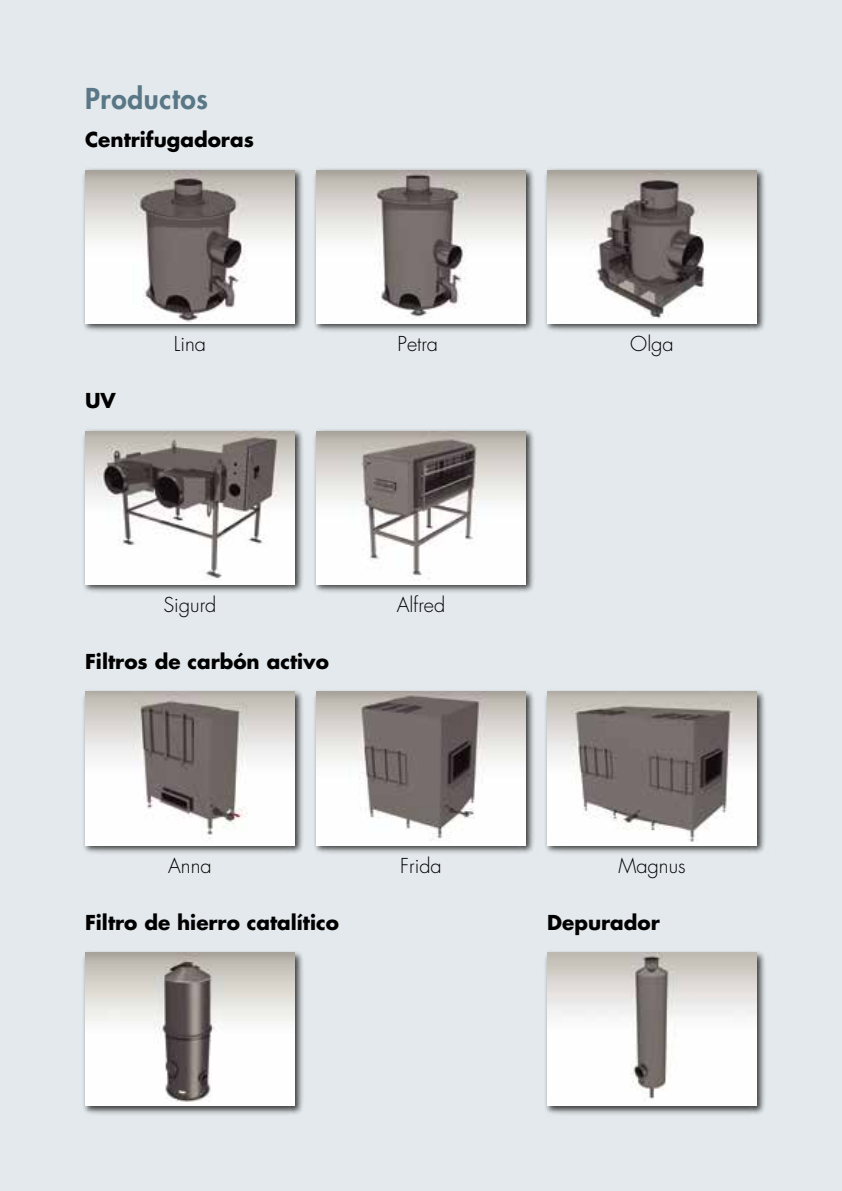
<style>
.page{position:relative;width:842px;height:1191px;background:#e3e9ec}
.page>*{position:absolute;margin:0;border:0;box-sizing:border-box;transform-origin:0 0}
.t1{font:800 28px "Futura Std";letter-spacing:.025em;color:#597786}
.t2{font:700 20px "Futura Std";color:#000}
.t3{font:300 20px "Futura Std";color:#000}
</style>
<div class="page">
<img style="left:83px;top:168px;width:220px;height:164px">
<img style="left:545px;top:168px;width:220px;height:164px">
<img style="left:314px;top:168px;width:220px;height:164px">
<img style="left:83px;top:690px;width:220px;height:164px">
<img style="left:545px;top:690px;width:220px;height:164px">
<img style="left:314px;top:690px;width:220px;height:164px">
<img style="left:83px;top:429px;width:220px;height:164px">
<img style="left:314px;top:429px;width:220px;height:164px">
<img style="left:83px;top:951px;width:220px;height:164px">
<img style="left:545px;top:951px;width:220px;height:164px">
<img style="left:85px;top:170px;width:210px;height:153px">
<img style="left:316px;top:170px;width:210px;height:153px">
<img style="left:547px;top:170px;width:210px;height:153px">
<img style="left:85px;top:431px;width:210px;height:153px">
<img style="left:316px;top:431px;width:210px;height:153px">
<img style="left:85px;top:692px;width:210px;height:153px">
<img style="left:316px;top:692px;width:210px;height:153px">
<img style="left:85px;top:952px;width:210px;height:153px">
<img style="left:547px;top:952px;width:210px;height:154px">
<img style="left:547px;top:692px;width:210px;height:153px">
<h1 class="t1" style="left:85px;top:81px;width:124px">Productos</h1>
<p class="t2" style="left:85px;top:126px;width:170px">Centrifugadoras</p>
<p class="t2" style="left:85px;top:387px;width:32px">UV</p>
<p class="t3" style="left:174px;top:332px;width:34px">Lina</p>
<p class="t3" style="left:398px;top:332px;width:42px">Petra</p>
<p class="t3" style="left:630px;top:332px;width:45px">Olga</p>
<p class="t3" style="left:163px;top:592px;width:55px">Sigurd</p>
<p class="t3" style="left:397px;top:593px;width:50px">Alfred</p>
<p class="t2" style="left:85px;top:648px;width:245px">Filtros de carbón activo</p>
<p class="t3" style="left:168px;top:853px;width:45px">Anna</p>
<p class="t3" style="left:400px;top:853px;width:43px">Frida</p>
<p class="t3" style="left:618px;top:853px;width:69px">Magnus</p>
<p class="t2" style="left:85px;top:909px;width:256px">Filtro de hierro catalítico</p>
<p class="t2" style="left:547px;top:909px;width:114px">Depurador</p>
</div>
